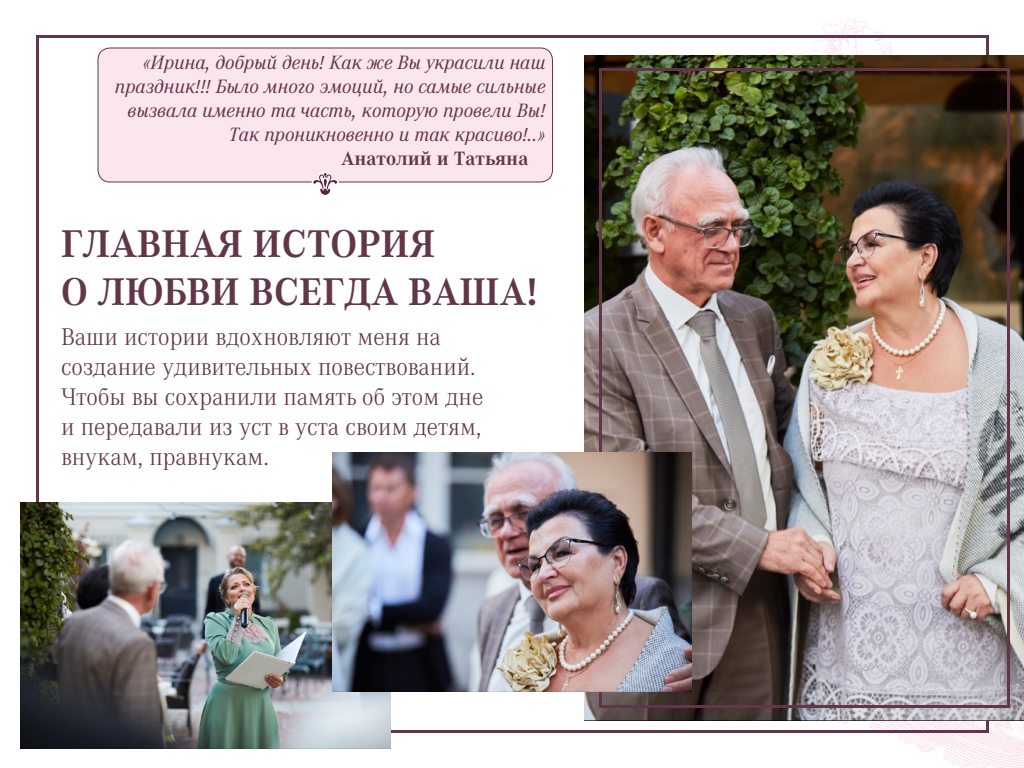
<style>
.page{position:relative;width:1024px;height:768px;background:#fff}
.page>*{position:absolute;margin:0;border:0;box-sizing:border-box;transform-origin:0 0}
.t1{font:700 40px/48px "Corporate ATOT";color:#613648}
.t2{font:300 25px/30px "Corporate A";color:#613648}
.t3{font:italic 20px/24px "Corporate ATOT";color:#613648;text-align:right}
.t4{font:700 20px "Corporate ATOT";color:#613648}
</style>
<div class="page">
<svg style="left:813px;top:18px;width:211px;height:750px"></svg>
<img style="left:20px;top:502px;width:370px;height:247px">
<img style="left:584px;top:55px;width:440px;height:666px">
<div style="left:599px;top:68px;width:411px;height:640px;border:3px solid #613648"></div>
<div style="left:98px;top:48px;width:454px;height:134px;background:#fce6ed;border-radius:12px"></div>
<div style="left:98px;top:48px;width:455px;height:134px;border:1px solid #613648;border-radius:12px"></div>
<svg style="left:311px;top:171px;width:29px;height:24px"></svg>
<img style="left:333px;top:452px;width:358px;height:239px">
<p class="t3" style="left:115px;top:51px;width:432px">«Ирина, добрый день! Как же Вы украсили наш праздник!!! Было много эмоций, но самые сильные вызвала именно та часть, которую провели Вы!<br>Так проникновенно и так красиво!..»</p>
<p class="t4" style="left:341px;top:148px;width:189px">Анатолий и Татьяна</p>
<h1 class="t1" style="left:61px;top:221px;width:478px">ГЛАВНАЯ ИСТОРИЯ<br>О ЛЮБВИ ВСЕГДА ВАША!</h1>
<p class="t2" style="left:61px;top:321px;width:424px">Ваши истории вдохновляют меня на создание удивительных повествований.<br>Чтобы вы сохранили память об этом дне и передавали из уст в уста своим детям, внукам, правнукам.</p>
</div>
